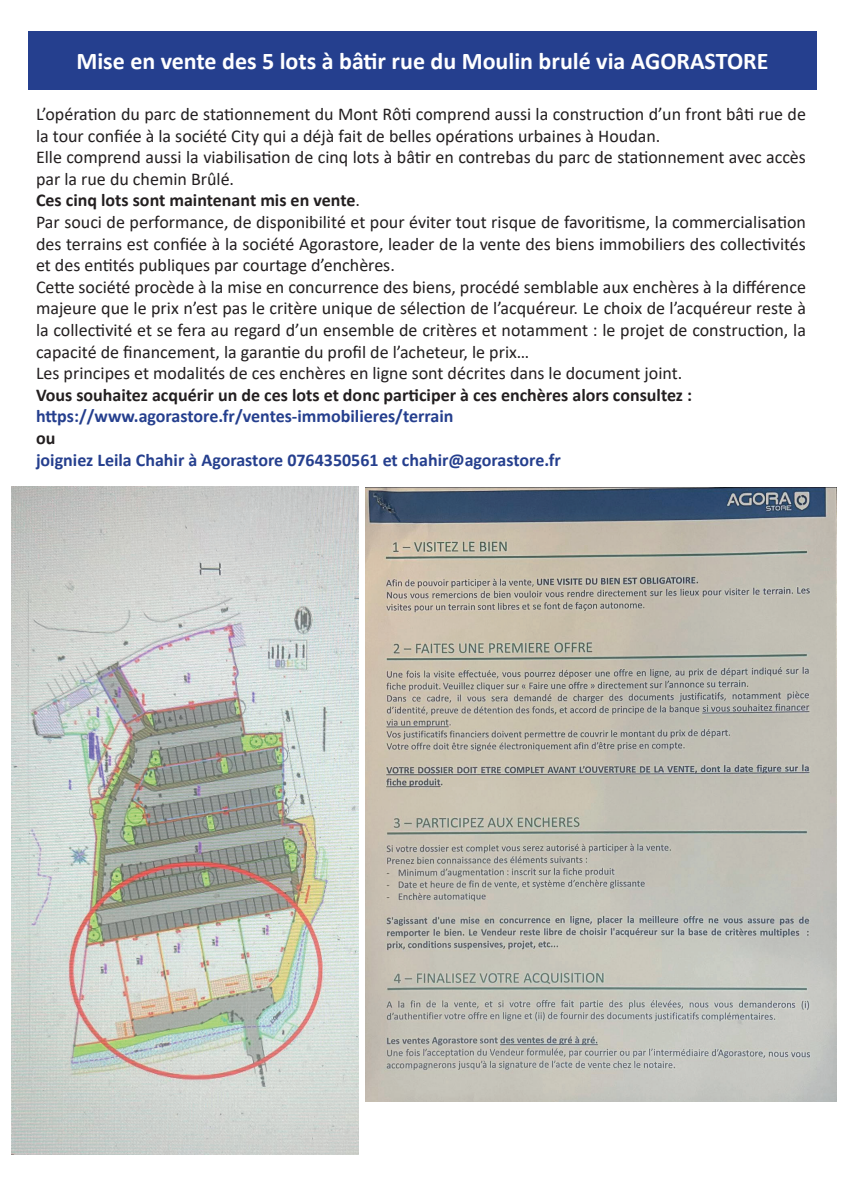
<style>
.page{position:relative;width:842px;height:1191px;background:#fff}
.page>*{position:absolute;margin:0;border:0;box-sizing:border-box;transform-origin:0 0}
.t1{font:700 24px "Calibri";color:#fff}
.t2{font:18px/21.6px "Calibri";color:#231f20}
.t3{font:700 18px "Calibri";color:#253f8e}
.t4{font:700 18px "Calibri";color:#231f20}
.s1{font-weight:700}
</style>
<div class="page">
<img style="left:11px;top:486px;width:347px;height:669px">
<img style="left:366px;top:488px;width:470px;height:613px">
<div style="left:28px;top:31px;width:788px;height:58px;background:#253f8e"></div>
<h1 class="t1" style="left:76px;top:44px;width:693px">Mise en vente des 5 lots à bâtir rue du Moulin brulé via AGORASTORE</h1>
<p class="t2" style="left:36px;top:103px;width:771px">L’opération du parc de stationnement du Mont Rôti comprend aussi la construction d’un front bâti rue de la tour confiée à la société City qui a déjà fait de belles opérations urbaines à Houdan.<br>Elle comprend aussi la viabilisation de cinq lots à bâtir en contrebas du parc de stationnement avec accès par la rue du chemin Brûlé.<br><span class="s1">Ces cinq lots sont maintenant mis en vente</span>.<br>Par souci de performance, de disponibilité et pour éviter tout risque de favoritisme, la commercialisation des terrains est confiée à la société Agorastore, leader de la vente des biens immobiliers des collectivités et des entités publiques par courtage d’enchères.<br>Cette société procède à la mise en concurrence des biens, procédé semblable aux enchères à la différence majeure que le prix n’est pas le critère unique de sélection de l’acquéreur. Le choix de l’acquéreur reste à la collectivité et se fera au regard d’un ensemble de critères et notamment : le projet de construction, la capacité de financement, la garantie du profil de l’acheteur, le prix…<br>Les principes et modalités de ces enchères en ligne sont décrites dans le document joint.</p>
<p class="t4" style="left:36px;top:382px;width:657px">Vous souhaitez acquérir un de ces lots et donc participer à ces enchères alors consultez :</p>
<p class="t3" style="left:36px;top:404px;width:419px">https://www.agorastore.fr/ventes-immobilieres/terrain</p>
<p class="t4" style="left:36px;top:425px;width:21px">ou</p>
<p class="t3" style="left:36px;top:447px;width:526px">joigniez Leila Chahir à Agorastore 0764350561 et chahir@agorastore.fr</p>
</div>
